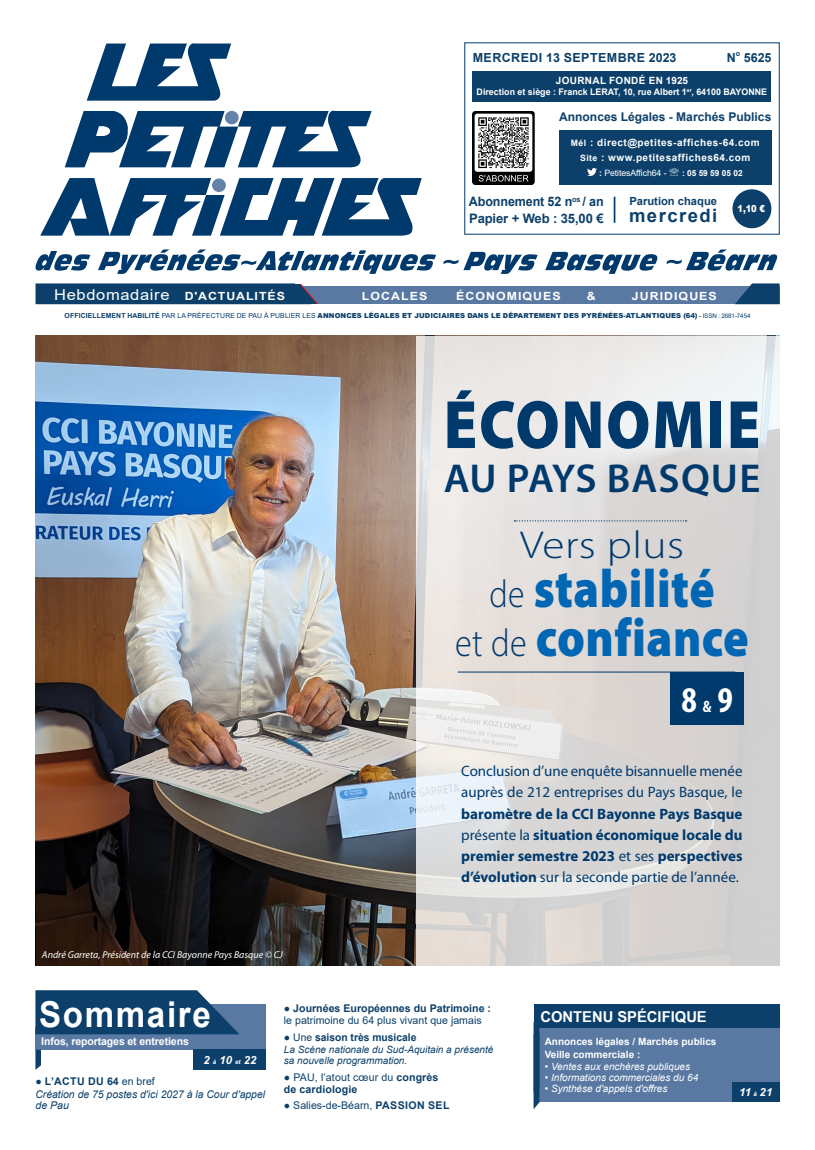
<style>
.page{position:relative;width:815px;height:1150px;background:#fff}
.page>*{position:absolute;margin:0;border:0;box-sizing:border-box;transform-origin:0 0}
.t1{font:900 69px "Myriad Pro";letter-spacing:.03em;color:#00396c;scale:.88 1}
.t2{font:900 54px/48.8px "Myriad Pro";letter-spacing:.01em;color:#0166b3;text-align:center;scale:.87 1}
.t3{font:600 40.5px "Myriad Pro";letter-spacing:.025em;color:#00396c}
.t4{font:300 39px "Myriad Pro";letter-spacing:.01em;color:#00396c;scale:1.17 1}
.t5{font:700 condensed 36.38px "Myriad Pro";color:#fff}
.t6{font:700 35.62px "Arial";letter-spacing:.05em;color:#fff;scale:.93 1}
.t7{font:700 18.5px "Arial";letter-spacing:.08em;color:#0c406a}
.t8{font:700 15px/21.2px "Myriad Pro";color:#00396c;text-align:justify}
.t9{font:15px/21.2px "Myriad Pro";letter-spacing:-.005em;color:#00396c}
.t10{font:15px "Arial";letter-spacing:.04em;color:#fff;scale:1.1 1}
.t11{font:700 15px "Arial Narrow";color:#fff;scale:1.2 1}
.t12{font:700 13px/16.8px "Arial";letter-spacing:-.01em;color:#0c406a;scale:.96 1}
.t13{font:700 12.5px "Arial";letter-spacing:.035em;color:#0c406a}
.t14{font:700 12px "Arial";color:#0c406a}
.t15{font:700 11.25px "Arial";letter-spacing:.085em;color:#fff;scale:1.1 1}
.t16{font:italic 700 11.25px "Arial";color:#fff}
.t17{font:700 11.12px "Arial";color:#0c406a}
.t18{font:italic 700 11.12px "Arial";color:#fff}
.t19{font:10.62px/11.4px "Arial";color:#0c406a}
.t20{font:italic 10.62px/13px "Arial";color:#0c406a}
.t21{font:700 10.62px/11.4px "Arial";color:#0c406a}
.t22{font:700 10.62px "Arial";letter-spacing:-.01em;color:#fff}
.t23{font:700 10px/15px "Arial";letter-spacing:.035em;color:#fff;text-align:center}
.t24{font:italic 10px "Arial";color:#fff}
.t25{font:italic 10px/11.4px "Arial";color:#0c406a}
.t26{font:italic 10px "Myriad Pro";color:#fff}
.t27{font:700 10px/13px "Arial";color:#fff}
.t28{font:900 9.75px "Arial";color:#fff;scale:.86 1}
.t29{font:700 9px "Arial";color:#fff}
.t30{font:8.75px "Arial";letter-spacing:-.01em;color:#fff}
.t31{font:700 8.38px "Arial";color:#fff}
.t32{font:900 6.88px "Arial";letter-spacing:.015em;color:#0c406a}
.s1{font-size:8.75px}
.s2{font-weight:700}
.s3{font-weight:700;font-size:11.25px}
.s4{font-weight:400;color:#00396c}
.s5{font-weight:400;font-size:6.25px;color:#00396c}
.s6{font-weight:300;font-size:39px;color:#00396c}
.s7{font-size:16.5px}
.s8{font-weight:400}
.s9{font-size:6.25px}
.s10{font-style:normal}
.s11{font-weight:700;font-style:normal}
</style>
<div class="page">
<img style="left:35px;top:336px;width:381px;height:629px">
<div style="left:291px;top:286px;width:489px;height:18px;background:#5979a3"></div>
<svg style="left:735px;top:283px;width:45px;height:21px"></svg>
<svg style="left:87px;top:43px;width:144px;height:58px"></svg>
<svg style="left:40px;top:178px;width:382px;height:58px"></svg>
<svg style="left:65px;top:110px;width:307px;height:57px"></svg>
<div style="left:225px;top:111px;width:14px;height:13px;background:#6481aa;border-radius:50%"></div>
<div style="left:212px;top:178px;width:14px;height:14px;background:#6481aa;border-radius:50%"></div>
<div style="left:559px;top:130px;width:212px;height:55px;background:#0c406a"></div>
<svg style="left:588px;top:169px;width:9px;height:7px"></svg>
<div style="left:472px;top:71px;width:299px;height:30px;background:#0c406a"></div>
<svg style="left:614px;top:197px;width:1px;height:26px"></svg>
<div style="left:732px;top:189px;width:39px;height:39px;background:#0c406a;border-radius:50%"></div>
<svg style="left:36px;top:283px;width:282px;height:22px;background:#1d4c74"></svg>
<div style="left:312px;top:304px;width:18px;height:5px;background:#fff"></div>
<svg style="left:36px;top:251px;width:54px;height:20px"></svg>
<svg style="left:545px;top:252px;width:113px;height:22px"></svg>
<svg style="left:666px;top:249px;width:111px;height:22px"></svg>
<svg style="left:443px;top:252px;width:95px;height:22px"></svg>
<svg style="left:98px;top:249px;width:338px;height:25px"></svg>
<img style="left:472px;top:112px;width:63px;height:73px">
<div style="left:534px;top:1021px;width:246px;height:81px;background:#5979a3"></div>
<div style="left:35px;top:1027px;width:231px;height:23px;background:#5979a3"></div>
<svg style="left:35px;top:1049px;width:6px;height:21px"></svg>
<div style="left:81px;top:1004px;width:185px;height:30px;background:#5979a3"></div>
<svg style="left:35px;top:990px;width:204px;height:44px;background:#1e4e75"></svg>
<div style="left:194px;top:1049px;width:72px;height:21px;background:#0c406a"></div>
<div style="left:732px;top:1082px;width:48px;height:20px;background:#0c406a"></div>
<div style="left:534px;top:1004px;width:246px;height:24px;background:#0c406a"></div>
<svg style="left:534px;top:1028px;width:5px;height:81px"></svg>
<svg style="left:416px;top:336px;width:364px;height:630px;background:#dfdddc"></svg>
<svg style="left:514px;top:520px;width:173px;height:1px"></svg>
<hr style="left:458px;top:672px;width:277px;height:1px;background:#00396c">
<div style="left:671px;top:672px;width:73px;height:52px;background:#00396c"></div>
<p class="t13" style="left:473px;top:48px;width:205px">MERCREDI 13 SEPTEMBRE 2023</p>
<p class="t13" style="left:727px;top:48px;width:46px">N<sup>o</sup> 5625</p>
<p class="t23" style="left:556px;top:73px;width:134px">JOURNAL FONDÉ EN 1925</p>
<p class="t29" style="left:477px;top:86px;width:292px">Direction et siège : Franck LERAT, 10, rue Albert 1<sup>er</sup>, 64100 BAYONNE</p>
<p class="t14" style="left:559px;top:109px;width:214px">Annonces Légales - Marchés Publics</p>
<p class="t23" style="left:571px;top:135px;width:190px"><span class="s1">Mél</span> : direct@petites-affiches-64.com<br><span class="s1">Site</span> : www.petitesaffiches64.com</p>
<p class="t30" style="left:599px;top:167px;width:69px"><span class="s2">:</span> PetitesAffich64 -</p>
<p class="t31" style="left:682px;top:167px;width:62px">: 05 59 59 05 02</p>
<p class="t12" style="left:469px;top:193px;width:142px">Abonnement 52 n<sup>os</sup> / an<br>Papier + Web : 35,00 €</p>
<p class="t17" style="left:629px;top:193px;width:89px">Parution chaque</p>
<p class="t7" style="left:629px;top:202px;width:90px">mercredi</p>
<p class="t28" style="left:737px;top:202px;width:33px">1,10 €</p>
<p class="t10" style="left:54px;top:285px;width:211px">Hebdomadaire <span class="s3">D'ACTUALITÉS</span></p>
<p class="t15" style="left:362px;top:288px;width:61px">LOCALES</p>
<p class="t15" style="left:456px;top:288px;width:97px">ÉCONOMIQUES</p>
<p class="t15" style="left:587px;top:288px;width:10px">&amp;</p>
<p class="t15" style="left:632px;top:288px;width:79px">JURIDIQUES</p>
<p class="t32" style="left:65px;top:311px;width:687px"><span class="s2">OFFICIELLEMENT HABILITÉ</span> <span class="s4">PAR LA PRÉFECTURE DE PAU À PUBLIER LES</span> ANNONCES LÉGALES ET JUDICIAIRES DANS LE DÉPARTEMENT DES PYRÉNÉES-ATLANTIQUES (64) <span class="s5">- ISSN : 2681-7454</span></p>
<h1 class="t1" style="left:444px;top:379px;width:361px">ÉCONOMIE</h1>
<h3 class="t3" style="left:444px;top:452px;width:318px">AU PAYS BASQUE</h3>
<h3 class="t4" style="left:520px;top:522px;width:142px">Vers plus</h3>
<h2 class="t2" style="left:455px;top:562px;width:339px"><span class="s6">de</span> stabilité<br><span class="s6">et de</span> confiance</h2>
<h3 class="t5" style="left:682px;top:677px;width:53px">8 <span class="s7">&amp;</span> 9</h3>
<p class="t26" style="left:42px;top:949px;width:242px">André Garreta, Président de la CCI Bayonne Pays Basque © CJ</p>
<p class="t9" style="left:461px;top:760px;width:283px">Conclusion d’une enquête bisannuelle menée auprès de 212 entreprises du Pays Basque, le</p>
<p class="t8" style="left:461px;top:802px;width:283px">baromètre de la CCI Bayonne Pays Basque <span class="s8">présente la</span> situation économique locale du premier semestre 2023 <span class="s8">et ses</span> perspectives d’évolution <span class="s8">sur la seconde partie de l’année.</span></p>
<h3 class="t6" style="left:39px;top:989px;width:186px">Sommaire</h3>
<p class="t22" style="left:41px;top:1034px;width:149px">Infos, reportages et entretiens</p>
<p class="t16" style="left:204px;top:1052px;width:54px">2 <span class="s9">à</span> 10 <span class="s9">et</span> 22</p>
<p class="t20" style="left:35px;top:1074px;width:231px"><span class="s10">●</span> <span class="s11">L’ACTU DU 64</span> <span class="s10">en bref<br></span>Création de 75 postes d'ici 2027 à la Cour d'appel</p>
<p class="t20" style="left:35px;top:1099px;width:35px">de Pau</p>
<p class="t19" style="left:284px;top:1003px;width:209px">● <span class="s2">Journées Européennes du Patrimoine : </span>le patrimoine du 64 plus vivant que jamais</p>
<p class="t21" style="left:284px;top:1031px;width:134px"><span class="s8">● Une</span> saison très musicale</p>
<p class="t25" style="left:284px;top:1044px;width:211px">La Scène nationale du Sud-Aquitain a présenté sa nouvelle programmation.</p>
<p class="t21" style="left:284px;top:1072px;width:156px"><span class="s8">● PAU, l’atout cœur du</span> congrès de cardiologie</p>
<p class="t19" style="left:284px;top:1100px;width:167px">● Salies-de-Béarn, <span class="s2">PASSION SEL</span></p>
<p class="t11" style="left:540px;top:1005px;width:140px">CONTENU SPÉCIFIQUE</p>
<p class="t27" style="left:545px;top:1035px;width:173px">Annonces légales / Marchés publics<br>Veille commerciale :</p>
<p class="t24" style="left:545px;top:1059px;width:147px">• Ventes aux enchères publiques</p>
<p class="t24" style="left:545px;top:1071px;width:155px">• Informations commerciales du 64</p>
<p class="t24" style="left:545px;top:1082px;width:124px">• Synthèse d'appels d'offres</p>
<p class="t18" style="left:739px;top:1085px;width:35px">11 <span class="s9">à</span> 21</p>
</div>
